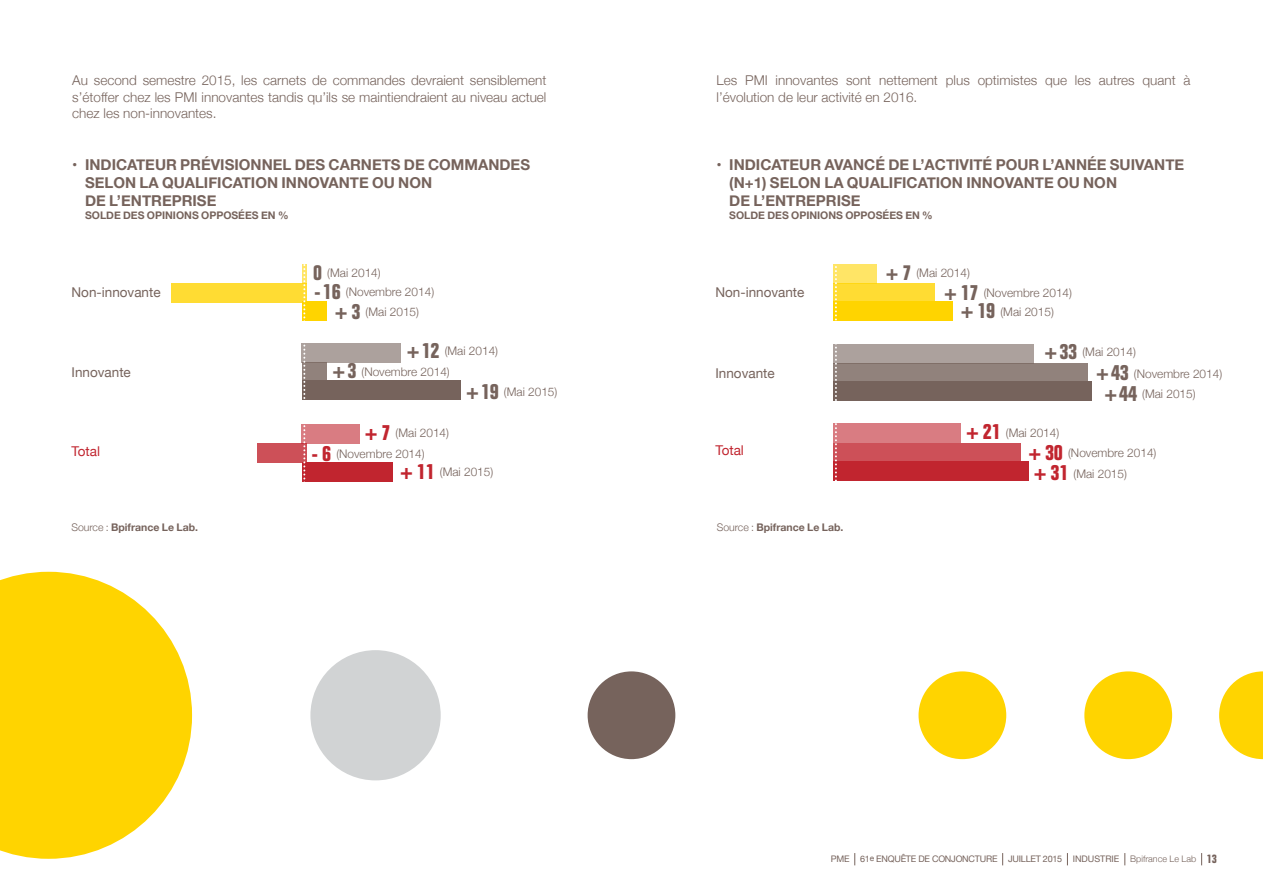
<style>
.page{position:relative;width:1263px;height:893px;background:#fff}
.page>*{position:absolute;margin:0;border:0;box-sizing:border-box;transform-origin:0 0}
.t1{font:700 15px/18px "Helvetica Neue";color:#76635c}
.t2{font:300 13.5px/16.5px "Helvetica Neue";color:#76635c}
.t3{font:13.5px "Helvetica Neue";color:#76635c}
.t4{font:13.5px "Helvetica Neue";color:#c1252f}
.t5{font:300 11.85px/18.8px "Helvetica Neue";color:#76635c}
.t6{font:700 10.5px "Helvetica Neue";color:#76635c}
.t7{font:9px "Helvetica Neue";letter-spacing:-.025em;color:#76635c}
.t8{font:300 9px "Helvetica Neue";color:#76635c}
.s1{font-family:"Folio";font-weight:700;font-stretch:condensed;font-size:21px}
.s2{font-family:"Folio";font-weight:700;font-stretch:condensed;font-size:21.3px}
.s3{font-family:"Folio";font-weight:700;font-stretch:condensed;font-size:21.3px;color:#c1252f}
.s4{font-weight:300}
.s5{font-family:"Folio";font-weight:700;font-stretch:condensed;font-size:12px}
</style>
<div class="page">
<svg style="left:854px;top:853px;width:1px;height:12px"></svg>
<svg style="left:1002px;top:853px;width:1px;height:12px"></svg>
<svg style="left:1067px;top:853px;width:1px;height:12px"></svg>
<svg style="left:1124px;top:853px;width:1px;height:12px"></svg>
<svg style="left:1201px;top:853px;width:1px;height:12px"></svg>
<div style="left:588px;top:671px;width:87px;height:88px;background:#76635c;border-radius:50%"></div>
<svg style="left:1219px;top:671px;width:44px;height:88px"></svg>
<div style="left:1084px;top:671px;width:88px;height:88px;background:#ffd400;border-radius:50%"></div>
<div style="left:918px;top:671px;width:88px;height:88px;background:#ffd400;border-radius:50%"></div>
<div style="left:310px;top:650px;width:131px;height:130px;background:#d1d3d4;border-radius:50%"></div>
<svg style="left:0;top:572px;width:192px;height:287px;fill:#ffd400"></svg>
<div style="left:257px;top:443px;width:50px;height:20px;background:#cd5058"></div>
<div style="left:302px;top:462px;width:91px;height:19px;background:#c1252f"></div>
<div style="left:302px;top:424px;width:58px;height:19px;background:#d97c82"></div>
<div style="left:833px;top:443px;width:188px;height:19px;background:#cd5058"></div>
<div style="left:833px;top:462px;width:195px;height:19px;background:#c1252f"></div>
<div style="left:833px;top:424px;width:128px;height:19px;background:#d97c82"></div>
<div style="left:302px;top:362px;width:25px;height:19px;background:#91827c"></div>
<div style="left:302px;top:381px;width:158px;height:19px;background:#76635c"></div>
<div style="left:302px;top:343px;width:99px;height:19px;background:#aca19d"></div>
<div style="left:833px;top:363px;width:255px;height:19px;background:#91827c"></div>
<div style="left:833px;top:381px;width:258px;height:20px;background:#76635c"></div>
<div style="left:833px;top:344px;width:201px;height:19px;background:#aca19d"></div>
<div style="left:172px;top:283px;width:135px;height:19px;background:#ffdc33"></div>
<svg style="left:302px;top:264px;width:5px;height:19px"></svg>
<div style="left:302px;top:302px;width:25px;height:19px;background:#ffd400"></div>
<div style="left:833px;top:283px;width:102px;height:19px;background:#ffdc33"></div>
<div style="left:833px;top:264px;width:44px;height:19px;background:#ffe566"></div>
<div style="left:833px;top:302px;width:120px;height:19px;background:#ffd400"></div>
<svg style="left:303px;top:264px;width:2px;height:218px"></svg>
<svg style="left:835px;top:266px;width:2px;height:215px"></svg>
<p class="t2" style="left:72px;top:72px;width:476px;text-align:justify">Au second semestre 2015, les carnets de commandes devraient sensiblement s’étoffer chez les PMI innovantes tandis qu’ils se maintiendraient au niveau actuel chez les non-innovantes.</p>
<p class="t1" style="left:72px;top:156px;width:392px">• INDICATEUR PRÉVISIONNEL DES CARNETS DE COMMA</p>
<p class="t1" style="left:488px;top:156px;width:43px">NDES</p>
<p class="t1" style="left:85px;top:174px;width:349px">SELON LA QUALIFICATION INNOVANTE OU NON<br>DE L’ENTREPRISE</p>
<p class="t6" style="left:85px;top:207px;width:205px">SOLDE DES OPINIONS OPPOSÉES EN %</p>
<p class="t5" style="left:313px;top:263px;width:69px"><span class="s1">0</span> (Mai 2014)</p>
<p class="t5" style="left:335px;top:302px;width:86px"><span class="s2">+ 3</span> (Mai 2015)</p>
<p class="t3" style="left:72px;top:283px;width:91px">Non-innovante</p>
<p class="t5" style="left:314px;top:282px;width:122px"><span class="s2">-16</span> (Novembre 2014)</p>
<p class="t3" style="left:72px;top:363px;width:61px">Innovante</p>
<p class="t4" style="left:72px;top:441px;width:30px">Total</p>
<p class="t5" style="left:407px;top:341px;width:93px"><span class="s2">+12</span> (Mai 2014)</p>
<p class="t5" style="left:332px;top:361px;width:119px"><span class="s2">+3</span> (Novembre 2014)</p>
<p class="t5" style="left:466px;top:382px;width:93px"><span class="s2">+19</span> (Mai 2015)</p>
<p class="t5" style="left:365px;top:423px;width:86px"><span class="s3">+ 7</span> (Mai 2014)</p>
<p class="t5" style="left:400px;top:444px;width:95px;text-indent:-89px"><span class="s3">- 6</span> (Novembre 2014)<br><span class="s3">+ 11</span> (Mai 2015)</p>
<p class="t2" style="left:716px;top:72px;width:476px">Les PMI innovantes sont nettement plus optimistes que les autres quant à l’évolution de leur activité en 2016.</p>
<p class="t1" style="left:716px;top:156px;width:22px">• INDI</p>
<p class="t1" style="left:760px;top:156px;width:32px">CATEUR</p>
<p class="t1" style="left:824px;top:156px;width:131px">AVANCÉ DE L’ACTIVITÉ</p>
<p class="t1" style="left:996px;top:156px;width:22px">POUR</p>
<p class="t1" style="left:1043px;top:156px;width:34px">L’ANNÉE</p>
<p class="t1" style="left:1110px;top:156px;width:10px">SUIV</p>
<p class="t1" style="left:1144px;top:156px;width:21px">ANTE</p>
<p class="t1" style="left:729px;top:174px;width:52px">(N+1) SELON</p>
<p class="t1" style="left:824px;top:174px;width:63px">LA QUALIFI</p>
<p class="t1" style="left:907px;top:174px;width:30px">CATION</p>
<p class="t1" style="left:966px;top:174px;width:11px">INNOV</p>
<p class="t1" style="left:1013px;top:174px;width:21px">ANTE</p>
<p class="t1" style="left:1057px;top:174px;width:38px">OU NON</p>
<p class="t1" style="left:729px;top:192px;width:47px">DE L’ENTRE</p>
<p class="t1" style="left:816px;top:192px;width:20px">PRISE</p>
<p class="t6" style="left:729px;top:207px;width:205px">SOLDE DES OPINIONS OPPOSÉES EN %</p>
<p class="t5" style="left:886px;top:263px;width:85px"><span class="s1">+ 7</span> (Mai 2014)</p>
<p class="t5" style="left:961px;top:301px;width:95px"><span class="s2">+ 19</span> (Mai 2015)</p>
<p class="t3" style="left:715px;top:282px;width:91px">Non-innovante</p>
<p class="t5" style="left:944px;top:283px;width:129px"><span class="s2">+ 17</span> (Novembre 2014)</p>
<p class="t3" style="left:715px;top:363px;width:61px">Innovante</p>
<p class="t4" style="left:715px;top:441px;width:30px">Total</p>
<p class="t5" style="left:1045px;top:342px;width:93px"><span class="s2">+33</span> (Mai 2014)</p>
<p class="t5" style="left:1096px;top:363px;width:128px"><span class="s2">+43</span> (Novembre 2014)</p>
<p class="t5" style="left:1104px;top:384px;width:93px"><span class="s2">+44</span> (Mai 2015)</p>
<p class="t5" style="left:966px;top:422px;width:95px"><span class="s3">+ 21</span> (Mai 2014)</p>
<p class="t5" style="left:1028px;top:443px;width:129px"><span class="s3">+ 30</span> (Novembre 2014)</p>
<p class="t5" style="left:1034px;top:463px;width:95px"><span class="s3">+ 31</span> (Mai 2015)</p>
<p class="t6" style="left:71px;top:519px;width:128px"><span class="s4">Source :</span> BPIFRANCE LE LAB.</p>
<p class="t6" style="left:717px;top:519px;width:128px"><span class="s4">Source :</span> BPIFRANCE LE LAB.</p>
<p class="t7" style="left:831px;top:853px;width:248px">PME 61<sup>e</sup> ENQUÊTE DE CONJONCTURE JUILLET 2015 indu</p>
<p class="t7" style="left:1094px;top:853px;width:12px">strie</p>
<p class="t8" style="left:1130px;top:852px;width:88px">Bpifrance Le Lab <span class="s5">13</span></p>
</div>
